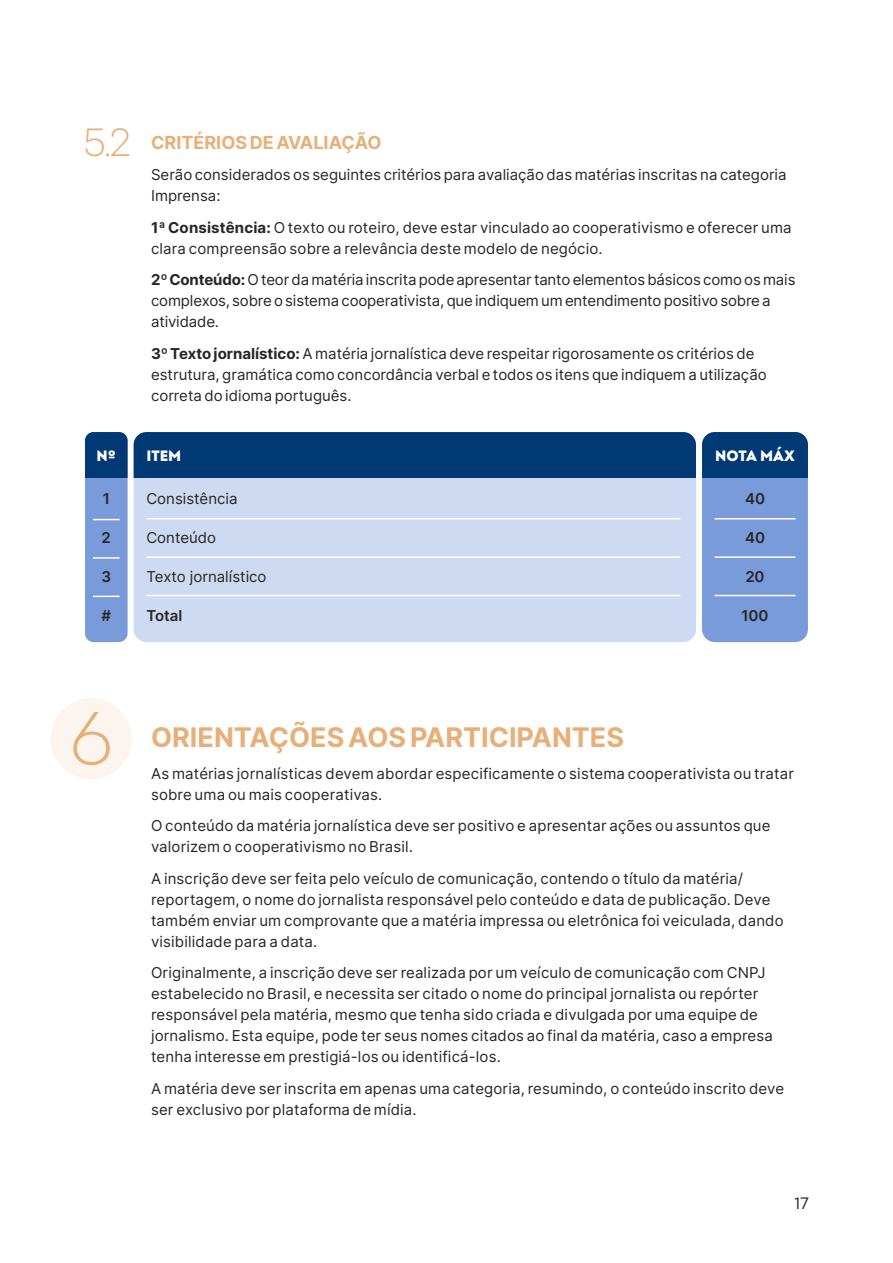
<style>
.page{position:relative;width:893px;height:1263px;background:#fff}
.page>*{position:absolute;margin:0;border:0;box-sizing:border-box;transform-origin:0 0}
.List_Paragraph{font:75px "Intro Light Alt";color:#e7b079}
.List_Paragraph-2{font:39.3px "Intro Light Alt";color:#e7b079}
.Título_A1{font:700 27px "Inter";color:#e7b079}
.Subtitulo_A1{font:700 18px "Inter";color:#e7b079}
.t1{font:16.5px "Intro";color:#262626}
.Texto{font:15px/21px "Inter";letter-spacing:.01em;color:#262626}
.Texto-2{font:15px/21px "Inter";letter-spacing:-.01em;color:#262626}
.t2{font:600 15px "Inter";color:#262626}
.t3{font:900 15px "Intro";color:#fff}
.s1{font-weight:700}
</style>
<div class="page">
<div style="left:134px;top:432px;width:562px;height:210px;background:#cddaf1;border-radius:13px"></div>
<div style="left:134px;top:432px;width:562px;height:46px;background:#003974"></div>
<div style="left:85px;top:432px;width:43px;height:210px;background:#7a9bda;border-radius:9px"></div>
<div style="left:85px;top:432px;width:43px;height:46px;background:#003974"></div>
<div style="left:702px;top:432px;width:106px;height:210px;background:#7a9bda;border-radius:13px"></div>
<div style="left:702px;top:432px;width:106px;height:46px;background:#003974"></div>
<svg style="left:93px;top:519px;width:27px;height:1px"></svg>
<hr style="left:93px;top:557px;width:27px;height:2px;background:#fff">
<svg style="left:93px;top:596px;width:27px;height:1px"></svg>
<hr style="left:714px;top:518px;width:81px;height:1px;background:#fff">
<hr style="left:714px;top:556px;width:81px;height:2px;background:#fff">
<hr style="left:714px;top:595px;width:81px;height:1px;background:#fff">
<hr style="left:146px;top:518px;width:534px;height:1px;background:#fff">
<hr style="left:146px;top:556px;width:534px;height:2px;background:#fff">
<hr style="left:146px;top:595px;width:534px;height:1px;background:#fff">
<div style="left:50px;top:698px;width:82px;height:81px;background:#fcf5ef;border-radius:50%"></div>
<p class="List_Paragraph-2" style="left:83px;top:119px;width:50px">5.2</p>
<p class="t3" style="left:97px;top:446px;width:21px">Nº</p>
<p class="t2" style="left:103px;top:488px;width:9px">1</p>
<p class="t2" style="left:102px;top:527px;width:11px">2</p>
<p class="t2" style="left:101px;top:566px;width:11px">3</p>
<p class="t2" style="left:101px;top:605px;width:11px">#</p>
<p class="Subtitulo_A1" style="left:151px;top:129px;width:232px">CRITÉRIOS DE AVALIAÇÃO</p>
<p class="Texto" style="left:151px;top:164px;width:637px">Serão considerados os seguintes critérios para avaliação das matérias inscritas na categoria<br>Imprensa:</p>
<p class="Texto" style="left:151px;top:216px;width:642px"><span class="s1">1ª Consistência:</span> O texto ou roteiro, deve estar vinculado ao cooperativismo e oferecer uma clara compreensão sobre a relevância deste modelo de negócio.</p>
<p class="Texto-2" style="left:151px;top:269px;width:646px"><span class="s1">2º Conteúdo:</span> O teor da matéria inscrita pode apresentar tanto elementos básicos como os mais complexos, sobre o sistema cooperativista, que indiquem um entendimento positivo sobre a atividade.</p>
<p class="Texto" style="left:151px;top:342px;width:617px"><span class="s1">3º Texto jornalístico:</span> A matéria jornalística deve respeitar rigorosamente os critérios de estrutura, gramática como concordância verbal e todos os itens que indiquem a utilização correta do idioma português.</p>
<p class="t3" style="left:146px;top:446px;width:36px">ITEM</p>
<p class="Texto" style="left:146px;top:488px;width:93px">Consistência</p>
<p class="Texto" style="left:146px;top:527px;width:71px">Conteúdo</p>
<p class="Texto" style="left:146px;top:566px;width:122px">Texto jornalístico</p>
<p class="t2" style="left:146px;top:605px;width:38px">Total</p>
<p class="t3" style="left:715px;top:446px;width:81px">NOTA MÁX</p>
<p class="t2" style="left:745px;top:488px;width:21px">40</p>
<p class="t2" style="left:745px;top:527px;width:21px">40</p>
<p class="t2" style="left:745px;top:566px;width:21px">20</p>
<p class="t2" style="left:741px;top:605px;width:29px">100</p>
<p class="List_Paragraph" style="left:69px;top:694px;width:45px">6</p>
<p class="Título_A1" style="left:151px;top:718px;width:475px">ORIENTAÇÕES AOS PARTICIPANTES</p>
<p class="Texto" style="left:151px;top:762px;width:644px">As matérias jornalísticas devem abordar especificamente o sistema cooperativista ou tratar sobre uma ou mais cooperativas.</p>
<p class="Texto" style="left:151px;top:815px;width:621px">O conteúdo da matéria jornalística deve ser positivo e apresentar ações ou assuntos que valorizem o cooperativismo no Brasil.</p>
<p class="Texto" style="left:151px;top:867px;width:634px">A inscrição deve ser feita pelo veículo de comunicação, contendo o título da matéria/ reportagem, o nome do jornalista responsável pelo conteúdo e data de publicação. Deve também enviar um comprovante que a matéria impressa ou eletrônica foi veiculada, dando visibilidade para a data.</p>
<p class="Texto" style="left:151px;top:962px;width:623px">Originalmente, a inscrição deve ser realizada por um veículo de comunicação com CNPJ estabelecido no Brasil, e necessita ser citado o nome do principal jornalista ou repórter responsável pela matéria, mesmo que tenha sido criada e divulgada por uma equipe de jornalismo. Esta equipe, pode ter seus nomes citados ao final da matéria, caso a empresa tenha interesse em prestigiá-los ou identificá-los.</p>
<p class="Texto" style="left:151px;top:1077px;width:635px">A matéria deve ser inscrita em apenas uma categoria, resumindo, o conteúdo inscrito deve ser exclusivo por plataforma de mídia.</p>
<p class="t1" style="left:795px;top:1194px;width:16px">17</p>
</div>
